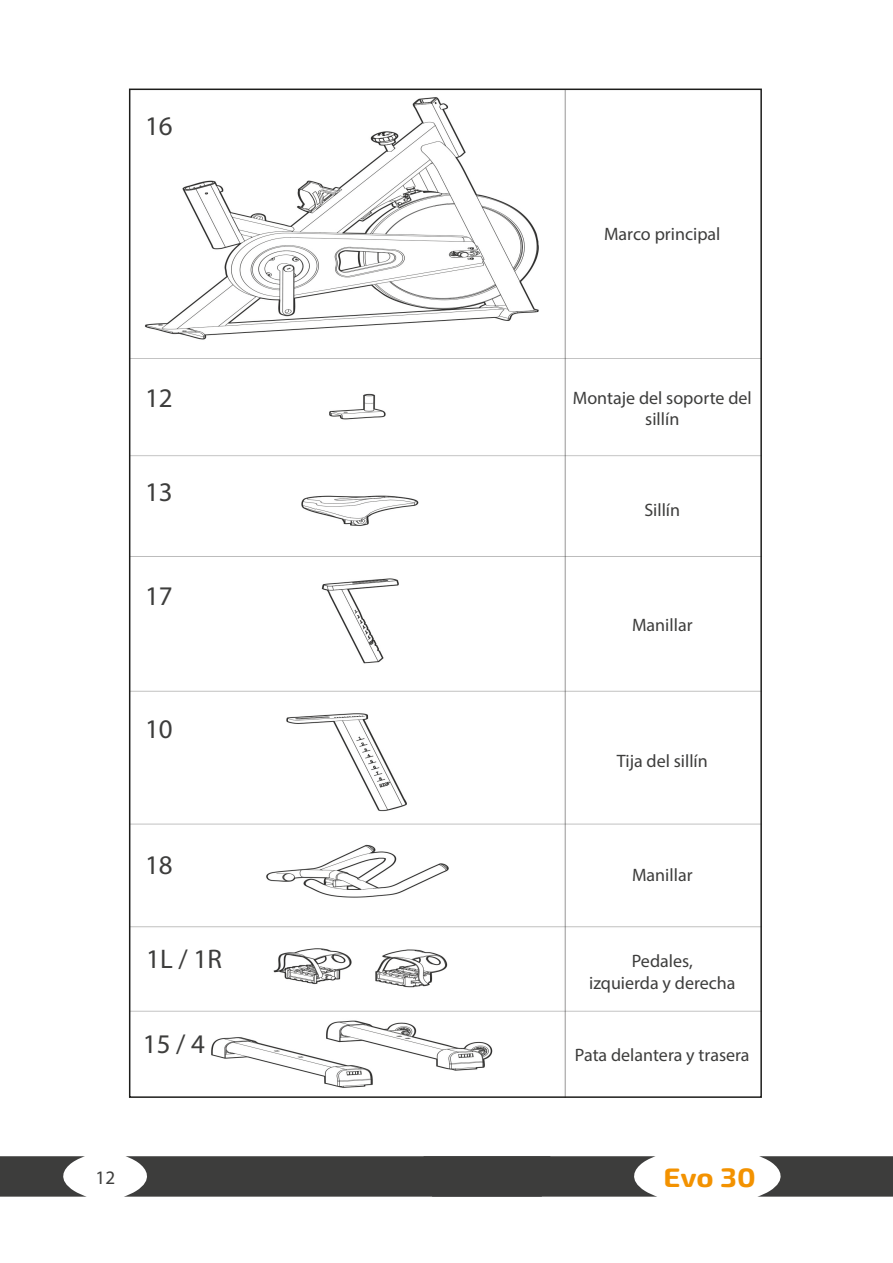
<style>
.page{position:relative;width:893px;height:1263px;background:#fff}
.page>*{position:absolute;margin:0;border:0;box-sizing:border-box;transform-origin:0 0}
.Einf__Abs{font:27px "Myriad Pro";color:#3d3d3c}
.t1{font:700 26.7px "Exo Soft";color:#f39200;scale:1.11 1}
.t2{font:19.05px "Myriad Pro";color:#3d3d3c}
.Einf__Abs-2{font:18px/21.6px "Myriad Pro";color:#3d3d3c;text-align:center}
</style>
<div class="page">
<img style="left:132px;top:92px;width:627px;height:1003px">
<div style="left:138px;top:98px;width:42px;height:51px;background:#fff"></div>
<div style="left:138px;top:370px;width:42px;height:51px;background:#fff"></div>
<div style="left:138px;top:463px;width:42px;height:51px;background:#fff"></div>
<div style="left:138px;top:568px;width:42px;height:51px;background:#fff"></div>
<div style="left:138px;top:701px;width:42px;height:50px;background:#fff"></div>
<div style="left:138px;top:837px;width:42px;height:50px;background:#fff"></div>
<div style="left:138px;top:931px;width:92px;height:51px;background:#fff"></div>
<div style="left:138px;top:1016px;width:72px;height:51px;background:#fff"></div>
<svg style="left:0;top:1156px;width:85px;height:40px"></svg>
<svg style="left:126px;top:1156px;width:530px;height:40px;background:#484847"></svg>
<svg style="left:759px;top:1156px;width:134px;height:40px;background:#535352"></svg>
<div style="left:570px;top:1016px;width:185px;height:73px;background:#fff"></div>
<div style="left:570px;top:936px;width:185px;height:66px;background:#fff"></div>
<div style="left:570px;top:837px;width:185px;height:72px;background:#fff"></div>
<div style="left:570px;top:723px;width:185px;height:72px;background:#fff"></div>
<div style="left:570px;top:587px;width:185px;height:72px;background:#fff"></div>
<div style="left:570px;top:472px;width:185px;height:72px;background:#fff"></div>
<div style="left:570px;top:370px;width:185px;height:72px;background:#fff"></div>
<div style="left:570px;top:196px;width:185px;height:72px;background:#fff"></div>
<p class="Einf__Abs" style="left:145px;top:109px;width:29px">16</p>
<p class="Einf__Abs" style="left:145px;top:381px;width:29px">12</p>
<p class="Einf__Abs" style="left:145px;top:475px;width:29px">13</p>
<p class="Einf__Abs" style="left:145px;top:579px;width:29px">17</p>
<p class="Einf__Abs" style="left:145px;top:712px;width:29px">10</p>
<p class="Einf__Abs" style="left:145px;top:848px;width:29px">18</p>
<p class="Einf__Abs" style="left:146px;top:943px;width:77px">1L / 1R</p>
<p class="Einf__Abs" style="left:143px;top:1028px;width:64px">15 / 4</p>
<p class="Einf__Abs-2" style="left:604px;top:223px;width:118px">Marco principal</p>
<p class="Einf__Abs-2" style="left:573px;top:386px;width:181px">Montaje del soporte del sillín</p>
<p class="Einf__Abs-2" style="left:644px;top:499px;width:37px">Sillín</p>
<p class="Einf__Abs-2" style="left:632px;top:614px;width:62px">Manillar</p>
<p class="Einf__Abs-2" style="left:617px;top:750px;width:93px">Tija del sillín</p>
<p class="Einf__Abs-2" style="left:632px;top:864px;width:62px">Manillar</p>
<p class="Einf__Abs-2" style="left:632px;top:950px;width:62px">Pedales,</p>
<p class="Einf__Abs-2" style="left:589px;top:971px;width:148px">izquierda y derecha</p>
<p class="Einf__Abs-2" style="left:575px;top:1043px;width:176px">Pata delantera y trasera</p>
<p class="t2" style="left:96px;top:1166px;width:21px">12</p>
<h2 class="t1" style="left:663px;top:1161px;width:85px">Evo 30</h2>
</div>
